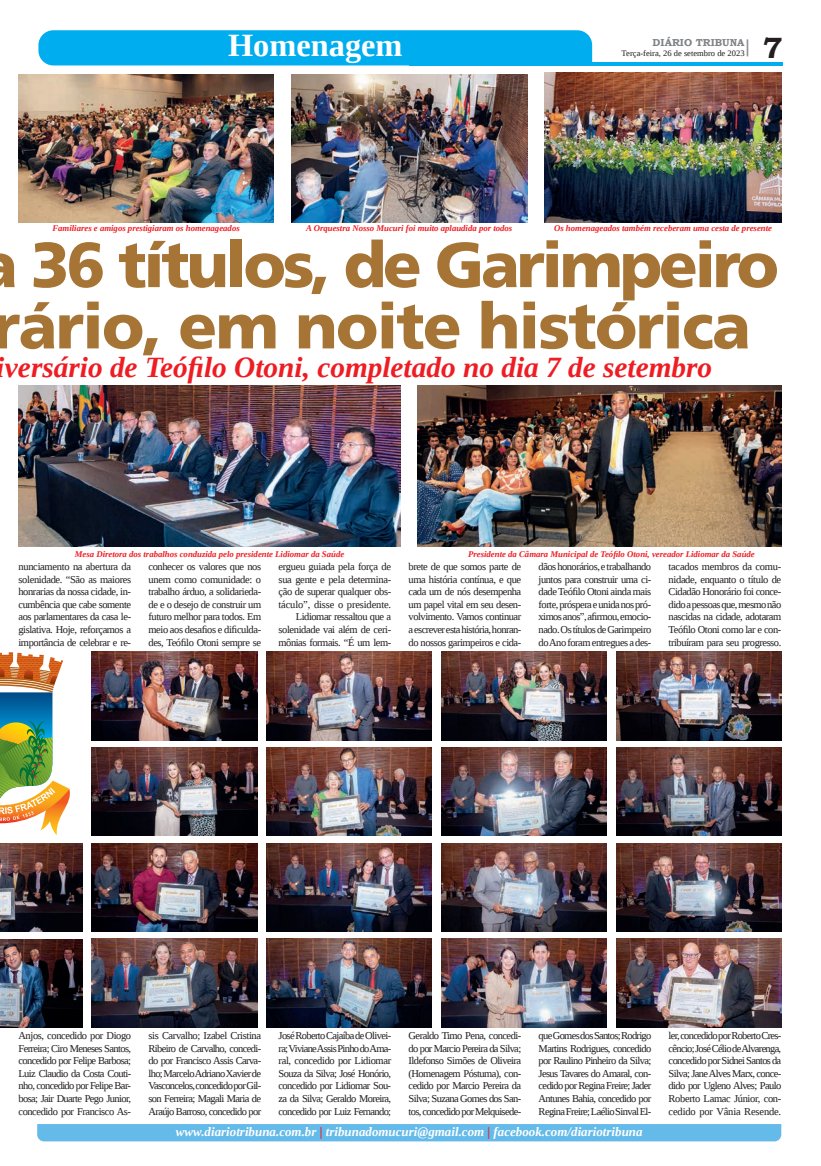
<style>
.page{position:relative;width:821px;height:1166px;background:#fff}
.page>*{position:absolute;margin:0;border:0;box-sizing:border-box;transform-origin:0 0}
.t1{font:900 63.44px/61.2px "Frutiger LT Std";letter-spacing:-.035em;color:#a67435}
.t2{font:700 32.38px "Liberation Serif";color:#fff}
.t3{font:italic 700 29.31px "Liberation Serif";color:#ee1d23}
.t4{font:700 29.31px "Bookman Old Style";color:#231f20}
.t5{font:italic 700 12.95px "Liberation Serif";color:#fff}
.t6{font:10.5px/12.6px "Liberation Serif";letter-spacing:-.045em;color:#231f20;text-align:justify}
.t7{font:700 10.06px "Bookman Old Style";color:#808285}
.t8{font:italic 700 8.75px "Liberation Serif";color:#ee1d23}
.t9{font:8.4px "Liberation Serif";color:#231f20}
.s1{color:#ee1d23}
</style>
<div class="page">
<hr style="left:409px;top:62px;width:374px;height:3px;background:#00aeef">
<div style="left:38px;top:30px;width:554px;height:35px;background:#00aeef"></div>
<svg style="left:747px;top:39px;width:1px;height:17px"></svg>
<div style="left:37px;top:1124px;width:744px;height:17px;background:#64bae9"></div>
<img style="left:92px;top:652px;width:165px;height:88px">
<img style="left:92px;top:747px;width:165px;height:89px">
<img style="left:0;top:843px;width:83px;height:88px">
<img style="left:0;top:939px;width:83px;height:88px">
<img style="left:267px;top:652px;width:165px;height:88px">
<img style="left:441px;top:652px;width:165px;height:88px">
<img style="left:616px;top:652px;width:165px;height:88px">
<img style="left:616px;top:843px;width:165px;height:88px">
<img style="left:616px;top:939px;width:165px;height:88px">
<img style="left:616px;top:747px;width:165px;height:89px">
<img style="left:441px;top:747px;width:165px;height:89px">
<img style="left:267px;top:747px;width:165px;height:89px">
<img style="left:92px;top:843px;width:165px;height:88px">
<img style="left:267px;top:843px;width:165px;height:88px">
<img style="left:442px;top:843px;width:165px;height:88px">
<img style="left:442px;top:939px;width:165px;height:88px">
<img style="left:92px;top:939px;width:165px;height:88px">
<img style="left:267px;top:939px;width:165px;height:88px">
<img style="left:18px;top:74px;width:256px;height:148px">
<img style="left:291px;top:74px;width:236px;height:148px">
<img style="left:18px;top:385px;width:383px;height:161px">
<img style="left:545px;top:73px;width:236px;height:149px">
<img style="left:418px;top:385px;width:363px;height:161px">
<svg style="left:0;top:652px;width:70px;height:183px"></svg>
<h2 class="t2" style="left:228px;top:24px;width:176px">Homenagem</h2>
<p class="t7" style="left:653px;top:35px;width:93px">DIÁRIO TRIBUNA</p>
<p class="t9" style="left:622px;top:48px;width:124px">Terça-feira, 26 de setembro de 2023</p>
<h3 class="t4" style="left:763px;top:27px;width:21px">7</h3>
<p class="t8" style="left:52px;top:223px;width:189px">Familiares e amigos prestigiaram os homenageados</p>
<p class="t8" style="left:306px;top:223px;width:208px">A Orquestra Nosso Mucuri foi muito aplaudida por todos</p>
<p class="t8" style="left:554px;top:223px;width:220px">Os homenageados também receberam uma cesta de presente</p>
<h1 class="t1" style="left:-8px;top:234px;width:788px;text-indent:39px">36 títulos, de Garimpeiro rário, em noite histórica</h1>
<h3 class="t3" style="left:-3px;top:349px;width:717px">iversário de Teófilo Otoni, completado no dia 7 de setembro</h3>
<p class="t8" style="left:75px;top:548px;width:271px">Mesa Diretora dos trabalhos conduzida pelo presidente Lidiomar da Saúde</p>
<p class="t8" style="left:468px;top:548px;width:288px">Presidente da Câmara Municipal de Teófilo Otoni, vereador Lidiomar da Saúde</p>
<p class="t6" style="left:18px;top:560px;width:114px">nunciamento na abertura da solenidade. “São as maiores honrarias da nossa cidade, in&shy;cumbência que cabe somente aos parlamentares da casa le&shy;gislativa. Hoje, reforçamos a importância de celebrar e re-</p>
<p class="t6" style="left:149px;top:560px;width:114px">conhecer os valores que nos unem como comunidade: o trabalho árduo, a solidarieda&shy;de e o desejo de construir um futuro melhor para todos. Em meio aos desafios e dificulda&shy;des, Teófilo Otoni sempre se</p>
<p class="t6" style="left:279px;top:560px;width:114px;text-align:right">ergueu guiada pela força de sua gente e pela determina&shy;ção de superar qualquer obs&shy;táculo”, disse o presidente.<br>Lidiomar ressaltou que a solenidade vai além de ceri&shy;mônias formais. “É um lem-</p>
<p class="t6" style="left:409px;top:560px;width:114px">brete de que somos parte de uma história contínua, e que cada um de nós desempenha um papel vital em seu desen&shy;volvimento. Vamos continuar a escrever esta história, honran&shy;do nossos garimpeiros e cida-</p>
<p class="t6" style="left:539px;top:560px;width:114px">dãos honorários, e trabalhando juntos para construir uma ci&shy;dade Teófilo Otoni ainda mais forte, próspera e unida nos pró&shy;ximos anos”, afirmou, emocio&shy;nado. Os títulos de Garimpeiro do Ano foram entregues a des-</p>
<p class="t6" style="left:669px;top:560px;width:114px">tacados membros da comu&shy;nidade, enquanto o título de Cidadão Honorário foi conce&shy;dido a pessoas que, mesmo não nascidas na cidade, adotaram Teófilo Otoni como lar e con&shy;tribuíram para seu progresso.</p>
<p class="t6" style="left:18px;top:1029px;width:114px">Anjos, concedido por Diogo Ferreira; Ciro Meneses Santos, concedido por Felipe Barbosa; Luiz Claudio da Costa Couti&shy;nho, concedido por Felipe Bar&shy;bosa; Jair Duarte Pego Junior, concedido por Francisco As-</p>
<p class="t6" style="left:149px;top:1029px;width:114px">sis Carvalho; Izabel Cristina Ribeiro de Carvalho, concedi&shy;do por Francisco Assis Carva&shy;lho; Marcelo Adriano Xavier de Vasconcelos, concedido por Gil&shy;son Ferreira; Magali Maria de Araújo Barroso, concedido por</p>
<p class="t6" style="left:279px;top:1029px;width:114px">José Roberto Cajaíba de Olivei&shy;ra; Viviane Assis Pinho do Ama&shy;ral, concedido por Lidiomar Souza da Silva; José Honório, concedido por Lidiomar Sou&shy;za da Silva; Geraldo Moreira, concedido por Luiz Fernando;</p>
<p class="t6" style="left:409px;top:1029px;width:114px">Geraldo Timo Pena, concedi&shy;do por Marcio Pereira da Silva; Ildefonso Simões de Oliveira (Homenagem Póstuma), con&shy;cedido por Marcio Pereira da Silva; Suzana Gomes dos San&shy;tos, concedido por Melquisede-</p>
<p class="t6" style="left:539px;top:1029px;width:114px">que Gomes dos Santos; Rodrigo Martins Rodrigues, concedido por Raulino Pinheiro da Silva; Jesus Tavares do Amaral, con&shy;cedido por Regina Freire; Jader Antunes Bahia, concedido por Regina Freire; Laélio Sinval El-</p>
<p class="t6" style="left:669px;top:1029px;width:114px">ler, concedido por Roberto Cres&shy;cêncio; José Célio de Alvarenga, concedido por Sidnei Santos da Silva; Jane Alves Marx, conce&shy;dido por Ugleno Alves; Paulo Roberto Lamac Júnior, con&shy;cedido por Vânia Resende.</p>
<p class="t5" style="left:176px;top:1123px;width:468px">www.diariotribuna.com.br <span class="s1">|</span> tribunadomucuri@gmail.com <span class="s1">|</span> facebook.com/diariotribuna</p>
</div>
